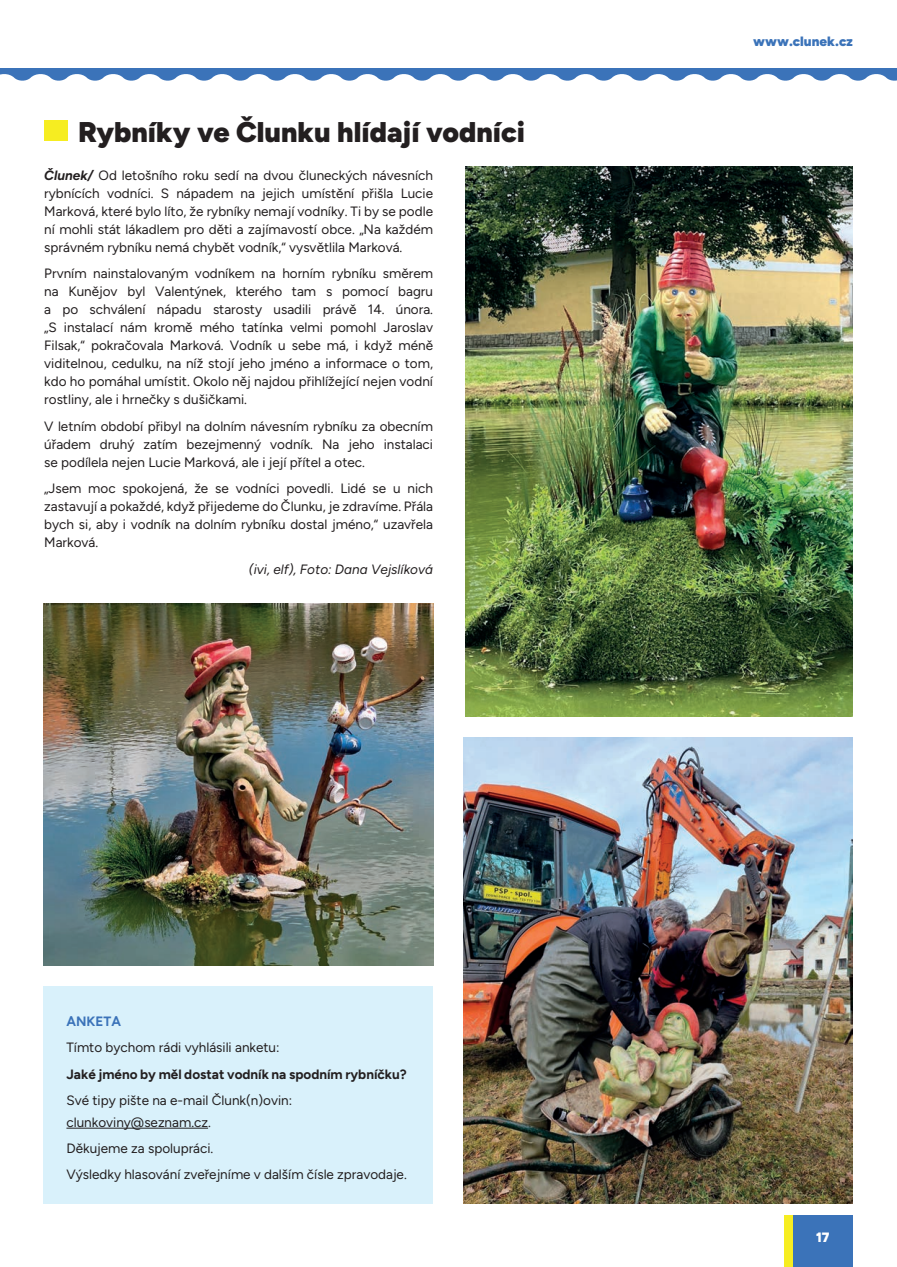
<style>
.page{position:relative;width:897px;height:1267px;background:#fff}
.page>*{position:absolute;margin:0;border:0;box-sizing:border-box;transform-origin:0 0}
.t1{font:900 28.5px "Figtree";color:#231f20}
.t2{font:13.5px/18px "Figtree";color:#231f20;text-align:justify}
.t3{font:700 13.5px "Figtree";color:#231f20}
.t4{font:italic 13.5px "Figtree";color:#231f20}
.t5{font:900 13.5px "Figtree";color:#3b73b9}
.t6{font:700 13.5px "Figtree";color:#3b73b9}
.t7{font:900 13.5px "Figtree";color:#fff}
.s1{font-weight:700;font-style:italic}
</style>
<div class="page">
<div style="left:793px;top:1215px;width:59px;height:51px;background:#3b73b9"></div>
<div style="left:784px;top:1215px;width:9px;height:51px;background:#f6ed21"></div>
<div style="left:0;top:68px;width:896px;height:15px;background:#3b73b9"></div>
<svg style="left:0;top:74px;width:896px;height:9px"></svg>
<div style="left:44px;top:986px;width:389px;height:217px;background:#d9f1fb"></div>
<hr style="left:66px;top:1127px;width:142px;height:1px;background:#231f20">
<img style="left:463px;top:737px;width:389px;height:466px">
<img style="left:43px;top:603px;width:390px;height:362px">
<div style="left:44px;top:120px;width:24px;height:21px;background:#f6ed21"></div>
<img style="left:465px;top:167px;width:387px;height:549px">
<h1 class="t1" style="left:78px;top:115px;width:448px">Rybníky ve Člunku hlídají vodníci</h1>
<p class="t2" style="left:44px;top:166px;width:390px"><span class="s1">Člunek/</span> Od letošního roku sedí na dvou čluneckých návesních rybnících vodníci. S nápadem na jejich umístění přišla Lucie Marková, které bylo líto, že rybníky nemají vodníky. Ti by se podle ní mohli stát lákadlem pro děti a zajímavostí obce. „Na každém správném rybníku nemá chybět vodník,“ vysvětlila Marková.</p>
<p class="t2" style="left:44px;top:264px;width:390px">Prvním nainstalovaným vodníkem na horním rybníku směrem na Kunějov byl Valentýnek, kterého tam s pomocí bagru a po schválení nápadu starosty usadili právě 14. února. „S instalací nám kromě mého tatínka velmi pomohl Jaroslav Filsak,“ pokračovala Marková. Vodník u sebe má, i když méně viditelnou, cedulku, na níž stojí jeho jméno a informace o tom, kdo ho pomáhal umístit. Okolo něj najdou přihlížející nejen vodní rostliny, ale i hrnečky s dušičkami.</p>
<p class="t2" style="left:44px;top:417px;width:390px">V letním období přibyl na dolním návesním rybníku za obecním úřadem druhý zatím bezejmenný vodník. Na jeho instalaci se podílela nejen Lucie Marková, ale i její přítel a otec.</p>
<p class="t2" style="left:44px;top:479px;width:390px">„Jsem moc spokojená, že se vodníci povedli. Lidé se u nich zastavují a pokaždé, když přijedeme do Člunku, je zdravíme. Přála bych si, aby i vodník na dolním rybníku dostal jméno,“ uzavřela Marková.</p>
<p class="t4" style="left:249px;top:561px;width:186px">(ivi, elf), Foto: Dana Vejslíková</p>
<p class="t6" style="left:66px;top:1013px;width:56px">ANKETA</p>
<p class="t2" style="left:66px;top:1038px;width:214px">Tímto bychom rádi vyhlásili anketu:</p>
<p class="t3" style="left:66px;top:1066px;width:342px">Jaké jméno by měl dostat vodník na spodním rybníčku?</p>
<p class="t2" style="left:66px;top:1089px;width:227px;line-height:21.9px">Své tipy pište na e-mail Člunk(n)ovin: clunkoviny@seznam.cz.</p>
<p class="t2" style="left:66px;top:1135px;width:342px;line-height:26.2px">Děkujeme za spolupráci.<br>Výsledky hlasování zveřejníme v dalším čísle zpravodaje.</p>
<p class="t5" style="left:753px;top:34px;width:101px">www.clunek.cz</p>
<p class="t7" style="left:816px;top:1229px;width:15px">17</p>
</div>
